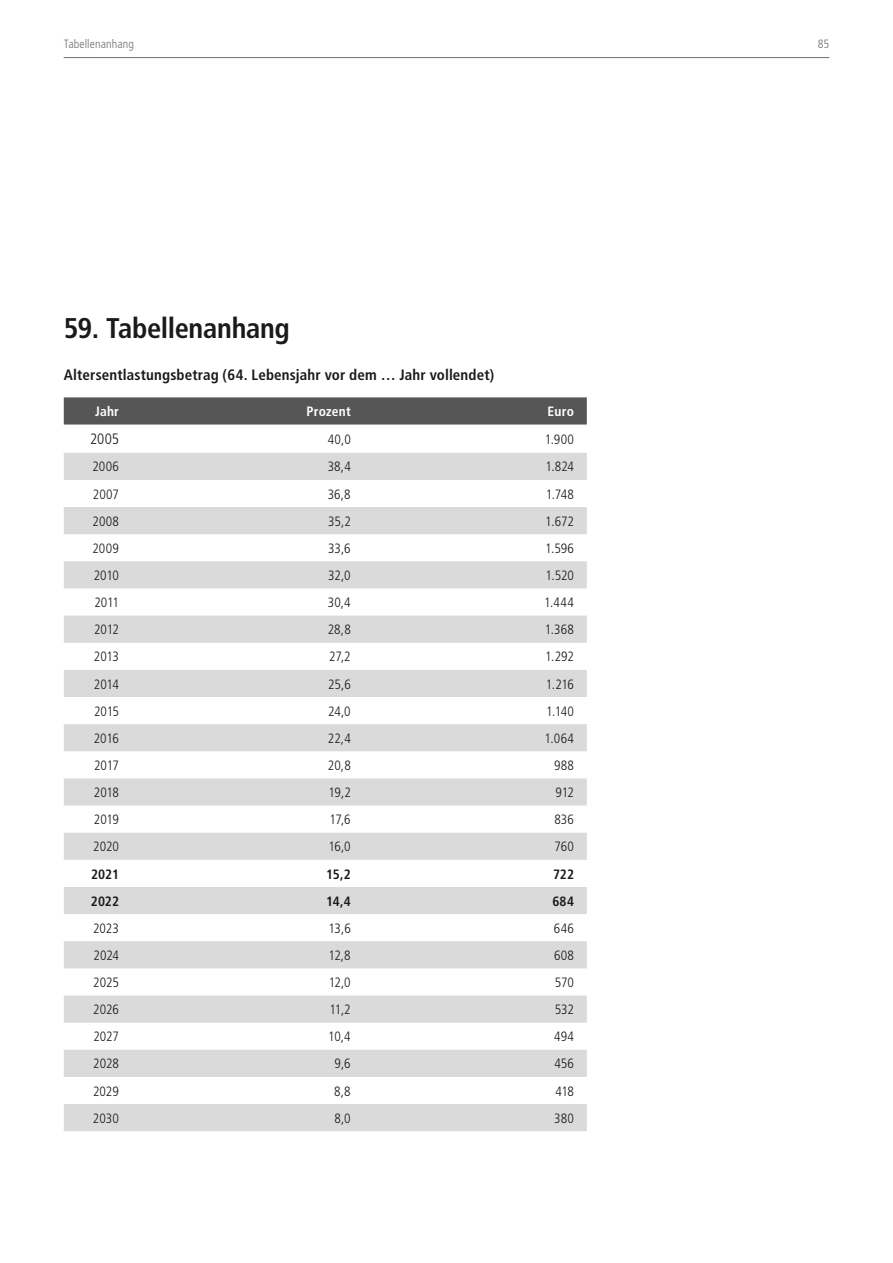
<style>
.page{position:relative;width:893px;height:1263px;background:#fff}
.page>*{position:absolute;margin:0;border:0;box-sizing:border-box;transform-origin:0 0}
.t1{font:700 condensed 28.5px "Frutiger";letter-spacing:-.01em;color:#1a1a18}
.t2{font:700 condensed 15px "Frutiger";letter-spacing:.01em;color:#1a1a18}
.t3{font:300 condensed 15px "Frutiger";color:#1a1a18}
.t4{font:300 condensed 13.5px "Frutiger";color:#1a1a18}
.t5{font:700 condensed 13.5px "Frutiger";color:#1a1a18}
.t6{font:700 condensed 13.5px "Frutiger";letter-spacing:.015em;color:#fff}
.t7{font:300 condensed 12px "Frutiger";letter-spacing:.01em;color:#6f6f6e}
</style>
<div class="page">
<hr style="left:64px;top:57px;width:765px;height:1px;background:#6f6f6e">
<div style="left:64px;top:397px;width:523px;height:27px;background:#565656"></div>
<svg style="left:64px;top:453px;width:523px;height:678px;fill:#dadada"></svg>
<p class="t7" style="left:64px;top:37px;width:72px">Tabellenanhang</p>
<p class="t7" style="left:818px;top:37px;width:13px">85</p>
<h1 class="t1" style="left:64px;top:312px;width:228px">59. Tabellenanhang</h1>
<p class="t2" style="left:64px;top:366px;width:432px">Altersentlastungsbetrag (64. Lebensjahr vor dem … Jahr vollendet)</p>
<p class="t6" style="left:95px;top:403px;width:26px">Jahr</p>
<p class="t6" style="left:306px;top:403px;width:46px">Prozent</p>
<p class="t6" style="left:548px;top:403px;width:28px">Euro</p>
<p class="t3" style="left:90px;top:431px;width:31px">2005</p>
<p class="t4" style="left:328px;top:431px;width:25px">40,0</p>
<p class="t4" style="left:545px;top:431px;width:31px">1.900</p>
<p class="t4" style="left:92px;top:459px;width:28px">2006</p>
<p class="t4" style="left:328px;top:459px;width:25px">38,4</p>
<p class="t4" style="left:545px;top:459px;width:30px">1.824</p>
<p class="t4" style="left:93px;top:486px;width:28px">2007</p>
<p class="t4" style="left:328px;top:486px;width:25px">36,8</p>
<p class="t4" style="left:546px;top:486px;width:30px">1.748</p>
<p class="t4" style="left:92px;top:513px;width:28px">2008</p>
<p class="t4" style="left:328px;top:513px;width:24px">35,2</p>
<p class="t4" style="left:545px;top:513px;width:30px">1.672</p>
<p class="t4" style="left:92px;top:540px;width:28px">2009</p>
<p class="t4" style="left:328px;top:540px;width:24px">33,6</p>
<p class="t4" style="left:545px;top:540px;width:30px">1.596</p>
<p class="t4" style="left:94px;top:568px;width:27px">2010</p>
<p class="t4" style="left:328px;top:568px;width:24px">32,0</p>
<p class="t4" style="left:545px;top:568px;width:30px">1.520</p>
<p class="t4" style="left:94px;top:595px;width:26px">2011</p>
<p class="t4" style="left:328px;top:595px;width:24px">30,4</p>
<p class="t4" style="left:544px;top:595px;width:31px">1.444</p>
<p class="t4" style="left:94px;top:622px;width:26px">2012</p>
<p class="t4" style="left:328px;top:622px;width:25px">28,8</p>
<p class="t4" style="left:545px;top:622px;width:31px">1.368</p>
<p class="t4" style="left:94px;top:649px;width:27px">2013</p>
<p class="t4" style="left:329px;top:649px;width:23px">27,2</p>
<p class="t4" style="left:545px;top:649px;width:30px">1.292</p>
<p class="t4" style="left:94px;top:676px;width:27px">2014</p>
<p class="t4" style="left:328px;top:676px;width:24px">25,6</p>
<p class="t4" style="left:546px;top:676px;width:30px">1.216</p>
<p class="t4" style="left:94px;top:703px;width:27px">2015</p>
<p class="t4" style="left:328px;top:703px;width:24px">24,0</p>
<p class="t4" style="left:546px;top:703px;width:29px">1.140</p>
<p class="t4" style="left:94px;top:730px;width:27px">2016</p>
<p class="t4" style="left:328px;top:730px;width:24px">22,4</p>
<p class="t4" style="left:545px;top:730px;width:31px">1.064</p>
<p class="t4" style="left:94px;top:758px;width:27px">2017</p>
<p class="t4" style="left:328px;top:758px;width:24px">20,8</p>
<p class="t4" style="left:554px;top:758px;width:22px">988</p>
<p class="t4" style="left:94px;top:785px;width:27px">2018</p>
<p class="t4" style="left:329px;top:785px;width:24px">19,2</p>
<p class="t4" style="left:556px;top:785px;width:20px">912</p>
<p class="t4" style="left:94px;top:812px;width:27px">2019</p>
<p class="t4" style="left:330px;top:812px;width:23px">17,6</p>
<p class="t4" style="left:554px;top:812px;width:21px">836</p>
<p class="t4" style="left:93px;top:839px;width:27px">2020</p>
<p class="t4" style="left:328px;top:839px;width:24px">16,0</p>
<p class="t4" style="left:554px;top:839px;width:21px">760</p>
<p class="t5" style="left:91px;top:866px;width:29px">2021</p>
<p class="t5" style="left:326px;top:866px;width:26px">15,2</p>
<p class="t5" style="left:553px;top:866px;width:23px">722</p>
<p class="t5" style="left:91px;top:893px;width:30px">2022</p>
<p class="t5" style="left:326px;top:893px;width:26px">14,4</p>
<p class="t5" style="left:552px;top:893px;width:23px">684</p>
<p class="t4" style="left:93px;top:920px;width:27px">2023</p>
<p class="t4" style="left:329px;top:920px;width:24px">13,6</p>
<p class="t4" style="left:554px;top:920px;width:22px">646</p>
<p class="t4" style="left:94px;top:947px;width:27px">2024</p>
<p class="t4" style="left:329px;top:947px;width:24px">12,8</p>
<p class="t4" style="left:554px;top:947px;width:21px">608</p>
<p class="t4" style="left:93px;top:975px;width:27px">2025</p>
<p class="t4" style="left:329px;top:975px;width:24px">12,0</p>
<p class="t4" style="left:555px;top:975px;width:21px">570</p>
<p class="t4" style="left:93px;top:1002px;width:27px">2026</p>
<p class="t4" style="left:329px;top:1002px;width:23px">11,2</p>
<p class="t4" style="left:555px;top:1002px;width:21px">532</p>
<p class="t4" style="left:93px;top:1029px;width:27px">2027</p>
<p class="t4" style="left:328px;top:1029px;width:24px">10,4</p>
<p class="t4" style="left:554px;top:1029px;width:21px">494</p>
<p class="t4" style="left:93px;top:1056px;width:27px">2028</p>
<p class="t4" style="left:335px;top:1056px;width:18px">9,6</p>
<p class="t4" style="left:554px;top:1056px;width:21px">456</p>
<p class="t4" style="left:93px;top:1083px;width:27px">2029</p>
<p class="t4" style="left:334px;top:1083px;width:18px">8,8</p>
<p class="t4" style="left:556px;top:1083px;width:20px">418</p>
<p class="t4" style="left:93px;top:1110px;width:28px">2030</p>
<p class="t4" style="left:334px;top:1110px;width:18px">8,0</p>
<p class="t4" style="left:554px;top:1110px;width:21px">380</p>
</div>
